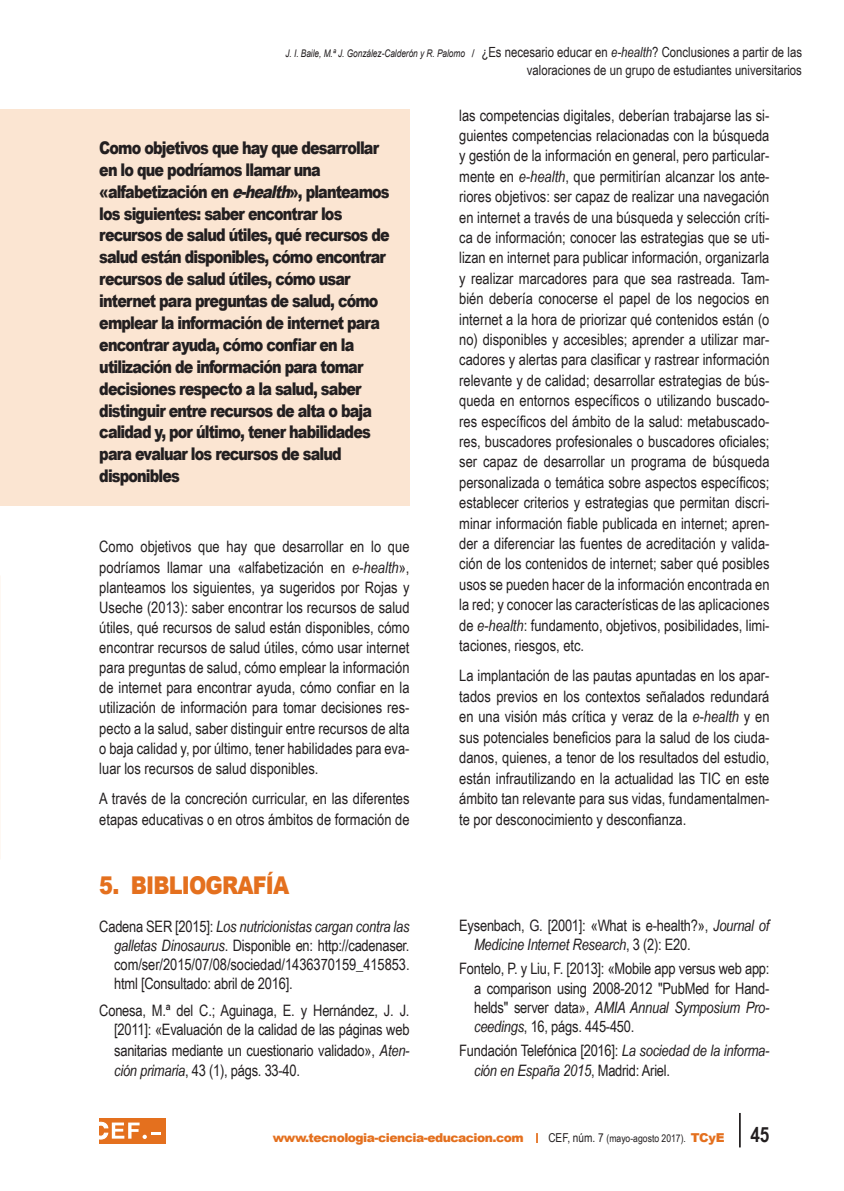
<style>
.page{position:relative;width:844px;height:1191px;background:#fff}
.page>*{position:absolute;margin:0;border:0;box-sizing:border-box;transform-origin:0 0}
._1__epigrafe{font:900 24.5px "Arial";letter-spacing:-.04em;color:#e4701e;scale:.85 1}
.t1{font:900 17.5px/21.9px "Arial";letter-spacing:-.06em;color:#231f20;scale:.82 1}
.texto_general{font:15.75px/20.5px "Arial Narrow";color:#231f20;text-align:justify}
.bibliografia{font:15.75px/19.2px "Arial Narrow";letter-spacing:-.015em;color:#231f20;text-align:justify}
.t2{font:14px/17.5px "Arial Narrow";color:#231f20;text-align:right}
.t3{font:900 12.25px "Arial";letter-spacing:-.04em;color:#e4701e}
.t4{font:10.5px "Arial Narrow";color:#231f20}
.s1{font-family:"Arial";font-style:italic;font-size:10.5px}
.s2{font-family:"Arial";font-size:10.5px}
.s3{font-style:italic}
.s4{font-size:12.25px}
.s5{font-family:"Arial";font-weight:900;font-size:12.25px;color:#e4701e}
.s6{font-weight:700;font-size:21px}
</style>
<div class="page">
<hr style="left:738px;top:1113px;width:2px;height:34px;background:#231f20">
<div style="left:99px;top:1118px;width:66px;height:25px;background:#e4701e"></div>
<svg style="left:99px;top:1122px;width:62px;height:17px"></svg>
<div style="left:0;top:109px;width:409px;height:397px;background:#fbe5d2"></div>
<p class="t2" style="left:285px;top:43px;width:518px"><span class="s1">J. I. Baile, M.ª J. González-Calderón y R. Palomo</span> <span class="s2">/</span> ¿Es necesario educar en <span class="s3">e-health</span>? Conclusiones a partir de las valoraciones de un grupo de estudiantes universitarios</p>
<p class="t1" style="left:99px;top:136px;width:355px">Como objetivos que hay que desarrollar en lo que podríamos llamar una «alfabetización en <span class="s3">e-health</span>», planteamos los siguientes: saber encontrar los recursos de salud útiles, qué recursos de salud están disponibles, cómo encontrar recursos de salud útiles, cómo usar internet para preguntas de salud, cómo emplear la información de internet para encontrar ayuda, cómo confiar en la utilización de información para tomar decisiones respecto a la salud, saber distinguir entre recursos de alta o baja calidad y, por último, tener habilidades para evaluar los recursos de salud disponibles</p>
<p class="texto_general" style="left:99px;top:536px;width:312px">Como objetivos que hay que desarrollar en lo que podríamos llamar una «alfabetización en <span class="s3">e-health</span>», planteamos los siguientes, ya sugeridos por Rojas y Useche (2013): saber encontrar los recursos de salud útiles, qué recursos de salud están disponibles, cómo encontrar recursos de salud útiles, cómo usar internet para preguntas de salud, cómo emplear la información de internet para encontrar ayuda, cómo confiar en la utilización de información para tomar decisiones res&shy;pecto a la salud, saber distinguir entre recursos de alta o baja calidad y, por último, tener habilidades para eva&shy;luar los recursos de salud disponibles.</p>
<p class="texto_general" style="left:99px;top:788px;width:312px">A través de la concreción curricular, en las diferentes etapas educativas o en otros ámbitos de formación de</p>
<p class="_1__epigrafe" style="left:99px;top:867px;width:225px">5. BIBLIOGRAFÍA</p>
<p class="bibliografia" style="left:114px;top:916px;width:297px;text-indent:-15px">Cadena SER [2015]: <span class="s3">Los nutricionistas cargan contra las galletas Dinosaurus</span>. Disponible en: http://cadenaser. com/ser/2015/07/08/sociedad/1436370159_415853. html [Consultado: abril de 2016].</p>
<p class="bibliografia" style="left:114px;top:1000px;width:297px;line-height:19.8px;text-indent:-15px">Conesa, M.ª del C.; Aguinaga, E. y Hernández, J. J. [2011]: «Evaluación de la calidad de las páginas web sanitarias mediante un cuestionario validado», <span class="s3">Aten&shy;ción primaria</span>, 43 (1), págs. 33-40.</p>
<p class="texto_general" style="left:459px;top:104px;width:312px">las competencias digitales, deberían trabajarse las si&shy;guientes competencias relacionadas con la búsqueda y gestión de la información en general, pero particular&shy;mente en <span class="s3">e-health</span>, que permitirían alcanzar los ante&shy;riores objetivos: ser capaz de realizar una navegación en internet a través de una búsqueda y selección críti&shy;ca de información; conocer las estrategias que se uti&shy;lizan en internet para publicar información, organizarla y realizar marcadores para que sea rastreada. Tam&shy;bién debería conocerse el papel de los negocios en internet a la hora de priorizar qué contenidos están (o no) disponibles y accesibles; aprender a utilizar mar&shy;cadores y alertas para clasificar y rastrear información relevante y de calidad; desarrollar estrategias de bús&shy;queda en entornos específicos o utilizando buscado&shy;res específicos del ámbito de la salud: metabuscado&shy;res, buscadores profesionales o buscadores oficiales; ser capaz de desarrollar un programa de búsqueda personalizada o temática sobre aspectos específicos; establecer criterios y estrategias que permitan discri&shy;minar información fiable publicada en internet; apren&shy;der a diferenciar las fuentes de acreditación y valida&shy;ción de los contenidos de internet; saber qué posibles usos se pueden hacer de la información encontrada en la red; y conocer las características de las aplicaciones de <span class="s3">e-health</span>: fundamento, objetivos, posibilidades, limi&shy;taciones, riesgos, etc.</p>
<p class="texto_general" style="left:459px;top:665px;width:312px">La implantación de las pautas apuntadas en los apar&shy;tados previos en los contextos señalados redundará en una visión más crítica y veraz de la <span class="s3">e-health</span> y en sus potenciales beneficios para la salud de los ciuda&shy;danos, quienes, a tenor de los resultados del estudio, están infrautilizando en la actualidad las TIC en este ámbito tan relevante para sus vidas, fundamentalmen&shy;te por desconocimiento y desconfianza.</p>
<p class="bibliografia" style="left:474px;top:915px;width:297px;text-indent:-15px">Eysenbach, G. [2001]: «What is e-health?», <span class="s3">Journal of<br>Medicine Internet Research</span>, 3 (2): E20.</p>
<p class="bibliografia" style="left:474px;top:958px;width:297px;text-indent:-15px">Fontelo, P. y Liu, F. [2013]: «Mobile app versus web app: a comparison using 2008-2012 "PubMed for Hand&shy;helds" server data», <span class="s3">AMIA Annual Symposium Pro&shy;ceedings</span>, 16, págs. 445-450.</p>
<p class="bibliografia" style="left:474px;top:1040px;width:297px;line-height:20.1px;text-indent:-15px">Fundación Telefónica [2016]: <span class="s3">La sociedad de la informa&shy;ción en España 2015</span>, Madrid: Ariel.</p>
<p class="t3" style="left:273px;top:1129px;width:252px">www.tecnologia-ciencia-educacion.com</p>
<p class="t4" style="left:548px;top:1130px;width:222px"><span class="s4">CEF, núm. 7</span> (mayo-agosto 2017). <span class="s5">TCyE</span> <span class="s6">45</span></p>
</div>
